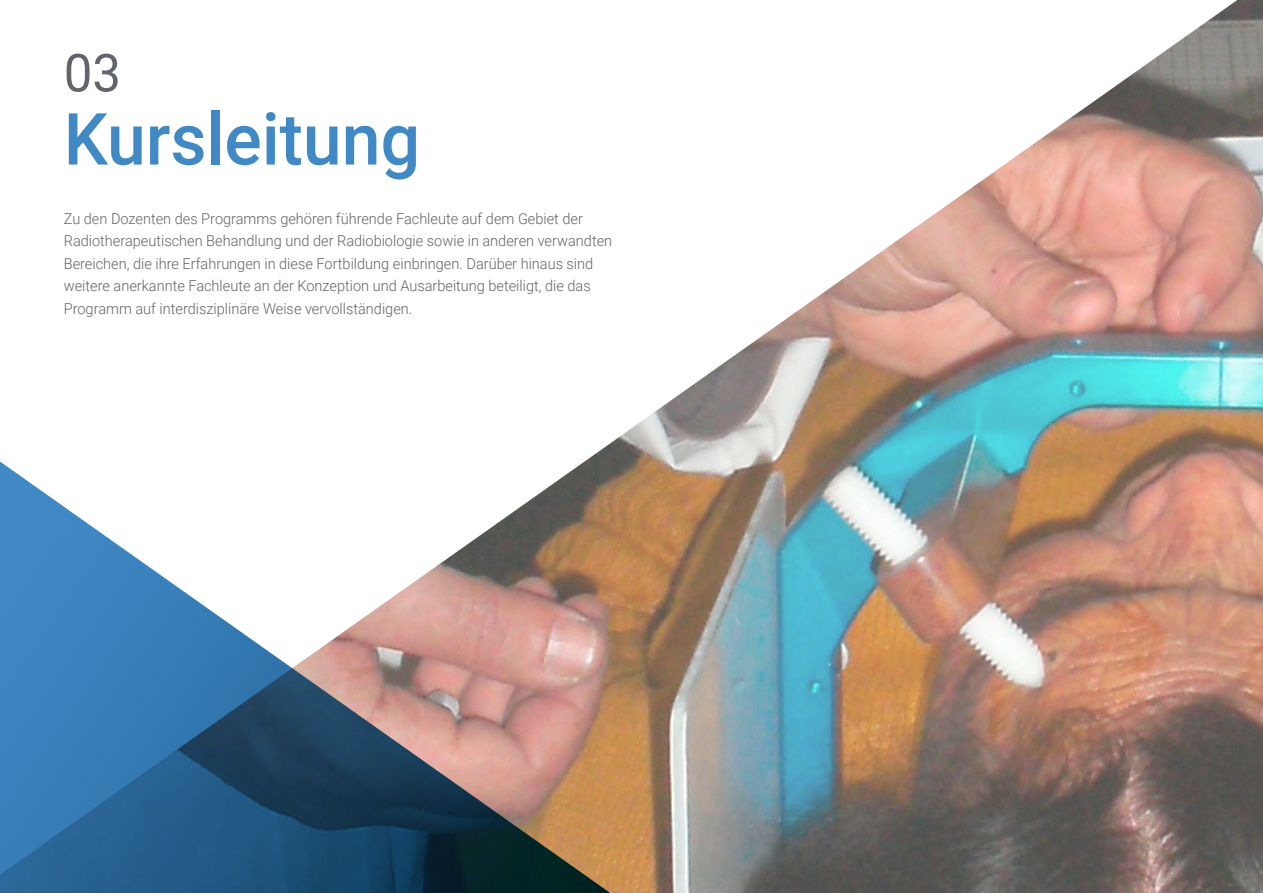
<style>
.page{position:relative;width:1263px;height:893px;background:#fff}
.page>*{position:absolute;margin:0;border:0;box-sizing:border-box;transform-origin:0 0}
.t1{font:500 72px "Roboto";color:#4089c5}
.t2{font:52.5px "Roboto";color:#61646a}
.t3{font:300 15px/22.5px "Roboto";color:#61646a}
</style>
<div class="page">
<img style="left:606px;top:0;width:657px;height:893px">
<svg style="left:0;top:446px;width:640px;height:447px"></svg>
<h2 class="t2" style="left:64px;top:36px;width:59px">03</h2>
<h1 class="t1" style="left:64px;top:89px;width:358px">Kursleitung</h1>
<p class="t3" style="left:64px;top:207px;width:550px">Zu den Dozenten des Programms gehören führende Fachleute auf dem Gebiet der Radiotherapeutischen Behandlung und der Radiobiologie sowie in anderen verwandten Bereichen, die ihre Erfahrungen in diese Fortbildung einbringen. Darüber hinaus sind weitere anerkannte Fachleute an der Konzeption und Ausarbeitung beteiligt, die das Programm auf interdisziplinäre Weise vervollständigen.</p>
</div>
